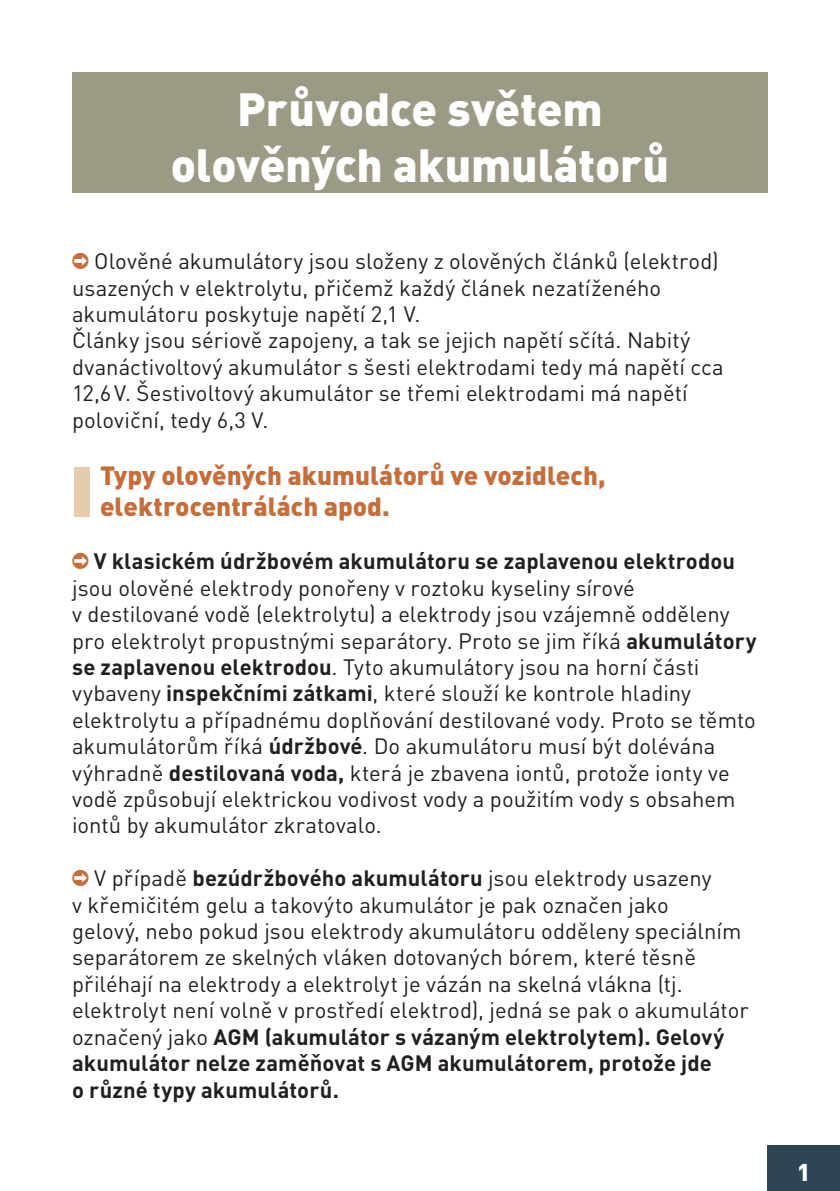
<style>
.page{position:relative;width:840px;height:1191px;background:#fff}
.page>*{position:absolute;margin:0;border:0;box-sizing:border-box;transform-origin:0 0}
.t1{font:69.6px "Arial Unicode MS";color:#e3cbac}
.t2{font:900 46px/55.2px "DIN Pro";letter-spacing:-.005em;color:#fff;text-align:center}
.t3{font:900 26px/31.2px "DIN Pro";color:#c56d3b}
.t4{font:900 24px "DIN Pro";color:#fff}
.t5{font:22px/26.4px "DIN Pro";color:#231f20}
.s1{font-family:"Arial Unicode MS";color:#c56d3b}
.s2{font-weight:700}
</style>
<div class="page">
<div style="left:767px;top:1145px;width:72px;height:46px;background:#2f4553"></div>
<div style="left:72px;top:72px;width:695px;height:121px;background:#9c9a85"></div>
<h2 class="t2" style="left:171px;top:80px;width:499px">Průvodce světem olověných akumulátorů</h2>
<p class="t5" style="left:72px;top:247px;width:652px"><span class="s1">➲</span> Olověné akumulátory jsou složeny z olověných článků (elektrod) usazených v elektrolytu, přičemž každý článek nezatíženého akumulátoru poskytuje napětí 2,1 V.<br>Články jsou sériově zapojeny, a tak se jejich napětí sčítá. Nabitý dvanáctivoltový akumulátor s šesti elektrodami tedy má napětí cca 12,6V. Šestivoltový akumulátor se třemi elektrodami má napětí poloviční, tedy 6,3 V.</p>
<h1 class="t1" style="left:72px;top:441px;width:21px">❙</h1>
<p class="t3" style="left:100px;top:459px;width:506px">Typy olověných akumulátorů ve vozidlech, elektrocentrálách apod.</p>
<p class="t5" style="left:72px;top:547px;width:685px"><span class="s1">➲</span> <span class="s2">V klasickém údržbovém akumulátoru se zaplavenou elektrodou </span>jsou olověné elektrody ponořeny v roztoku kyseliny sírové<br>v destilované vodě (elektrolytu) a elektrody jsou vzájemně odděleny pro elektrolyt propustnými separátory. Proto se jim říká <span class="s2">akumulátory se zaplavenou elektrodou</span>. Tyto akumulátory jsou na horní části vybaveny <span class="s2">inspekčními zátkami</span>, které slouží ke kontrole hladiny elektrolytu a případnému doplňování destilované vody. Proto se těmto akumulátorům říká <span class="s2">údržbové</span>. Do akumulátoru musí být dolévána výhradně <span class="s2">destilovaná voda,</span> která je zbavena iontů, protože ionty ve vodě způsobují elektrickou vodivost vody a použitím vody s obsahem iontů by akumulátor zkratovalo.</p>
<p class="t5" style="left:72px;top:864px;width:677px"><span class="s1">➲</span> V případě <span class="s2">bezúdržbového akumulátoru</span> jsou elektrody usazeny<br>v křemičitém gelu a takovýto akumulátor je pak označen jako<br>gelový, nebo pokud jsou elektrody akumulátoru odděleny speciálním separátorem ze skelných vláken dotovaných bórem, které těsně přiléhají na elektrody a elektrolyt je vázán na skelná vlákna (tj. elektrolyt není volně v prostředí elektrod), jedná se pak o akumulátor označený jako <span class="s2">AGM (akumulátor s vázaným elektrolytem). Gelový akumulátor nelze zaměňovat s AGM akumulátorem, protože jde<br>o různé typy akumulátorů.</span></p>
<p class="t4" style="left:796px;top:1156px;width:15px">1</p>
</div>
